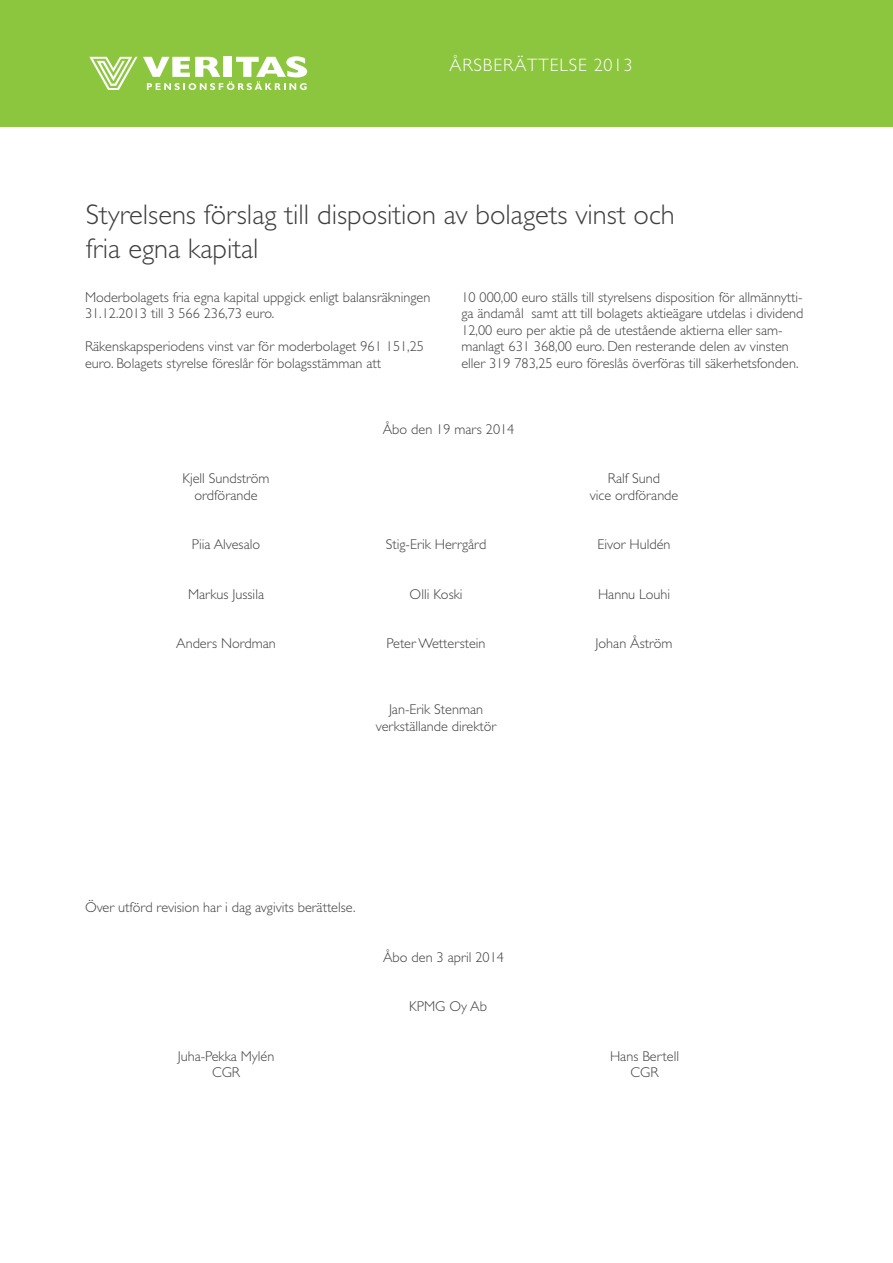
<style>
.page{position:relative;width:893px;height:1263px;background:#fff}
.page>*{position:absolute;margin:0;border:0;box-sizing:border-box;transform-origin:0 0}
.A_teksti_-_pääotsikk{font:300 28.5px/34.2px "Gill Sans";color:#3e3e3f}
.t1{font:300 18px "Gill Sans";letter-spacing:.05em;color:#fff}
.A_teksti_-_leipis{font:300 14.25px/16.5px "Gill Sans";color:#3e3e3f}
</style>
<div class="page">
<div style="left:0;top:0;width:893px;height:127px;background:#8cc63f"></div>
<svg style="left:89px;top:56px;width:218px;height:34px"></svg>
<p class="t1" style="left:449px;top:54px;width:184px">ÅRSBERÄTTELSE 2013</p>
<p class="A_teksti_-_pääotsikk" style="left:86px;top:197px;width:590px">Styrelsens förslag till disposition av bolagets vinst och fria egna kapital</p>
<p class="A_teksti_-_leipis" style="left:85px;top:289px;width:347px">Moderbolagets fria egna kapital uppgick enligt balansräkningen<br>31.12.2013 till 3 566 236,73 euro.</p>
<p class="A_teksti_-_leipis" style="left:85px;top:338px;width:340px">Räkenskapsperiodens vinst var för moderbolaget 961 151,25 euro. Bolagets styrelse föreslår för bolagsstämman att</p>
<p class="A_teksti_-_leipis" style="left:461px;top:289px;width:344px">10 000,00 euro ställs till styrelsens disposition för allmännytti&shy;ga ändamål samt att till bolagets aktieägare utdelas i dividend 12,00 euro per aktie på de utestående aktierna eller sam&shy;manlagt 631 368,00 euro. Den resterande delen av vinsten eller 319 783,25 euro föreslås överföras till säkerhetsfonden.</p>
<p class="A_teksti_-_leipis" style="left:383px;top:421px;width:133px">Åbo den 19 mars 2014</p>
<p class="A_teksti_-_leipis" style="left:182px;top:470px;width:89px">Kjell Sundström</p>
<p class="A_teksti_-_leipis" style="left:608px;top:470px;width:54px">Ralf Sund</p>
<p class="A_teksti_-_leipis" style="left:194px;top:487px;width:65px">ordförande</p>
<p class="A_teksti_-_leipis" style="left:590px;top:487px;width:90px">vice ordförande</p>
<p class="A_teksti_-_leipis" style="left:192px;top:536px;width:70px">Piia Alvesalo</p>
<p class="A_teksti_-_leipis" style="left:386px;top:536px;width:102px">Stig-Erik Herrgård</p>
<p class="A_teksti_-_leipis" style="left:598px;top:536px;width:74px">Eivor Huldén</p>
<p class="A_teksti_-_leipis" style="left:188px;top:586px;width:78px">Markus Jussila</p>
<p class="A_teksti_-_leipis" style="left:410px;top:586px;width:54px">Olli Koski</p>
<p class="A_teksti_-_leipis" style="left:598px;top:586px;width:74px">Hannu Louhi</p>
<p class="A_teksti_-_leipis" style="left:176px;top:635px;width:101px">Anders Nordman</p>
<p class="A_teksti_-_leipis" style="left:387px;top:635px;width:100px">Peter Wetterstein</p>
<p class="A_teksti_-_leipis" style="left:596px;top:635px;width:79px">Johan Åström</p>
<p class="A_teksti_-_leipis" style="left:389px;top:701px;width:96px">Jan-Erik Stenman</p>
<p class="A_teksti_-_leipis" style="left:376px;top:718px;width:122px">verkställande direktör</p>
<p class="A_teksti_-_leipis" style="left:85px;top:899px;width:272px">Över utförd revision har i dag avgivits berättelse.</p>
<p class="A_teksti_-_leipis" style="left:383px;top:949px;width:122px">Åbo den 3 april 2014</p>
<p class="A_teksti_-_leipis" style="left:409px;top:998px;width:79px">KPMG Oy Ab</p>
<p class="A_teksti_-_leipis" style="left:178px;top:1048px;width:98px">Juha-Pekka Mylén</p>
<p class="A_teksti_-_leipis" style="left:610px;top:1048px;width:71px">Hans Bertell</p>
<p class="A_teksti_-_leipis" style="left:212px;top:1064px;width:30px">CGR</p>
<p class="A_teksti_-_leipis" style="left:631px;top:1064px;width:30px">CGR</p>
</div>
